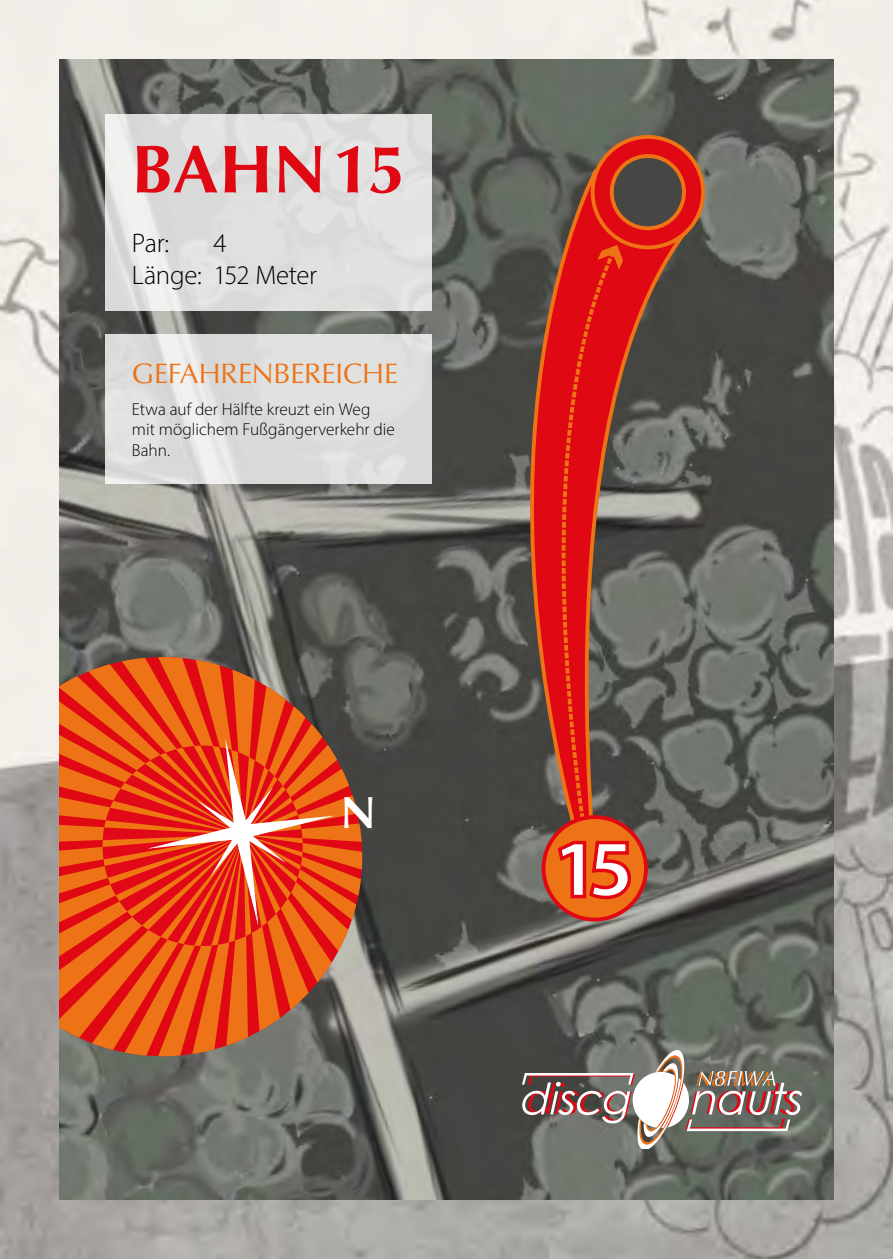
<style>
.page{position:relative;width:893px;height:1259px;background:#fff}
.page>*{position:absolute;margin:0;border:0;box-sizing:border-box;transform-origin:0 0}
.t1{font:700 83.1px "Myriad Pro";color:#fff}
.t2{font:700 69px "Classico URW";letter-spacing:.015em;color:#e00813}
.t3{font:700 46.2px "Classico URW";color:#fff}
.t4{font:28.8px "Classico URW";letter-spacing:-.005em;color:#ee7216}
.t5{font:300 27px/32.4px "Myriad Pro";letter-spacing:-.015em;color:#000;text-align:center}
.t6{font:300 17.4px/20.7px "Myriad Pro";color:#000}
</style>
<div class="page">
<img style="left:0;top:0;width:893px;height:1259px">
<img style="left:60px;top:60px;width:773px;height:1139px">
<svg style="left:453px;top:171px;width:251px;height:776px;background:#5f5b56"></svg>
<svg style="left:523px;top:246px;width:96px;height:592px;background:#a8312b"></svg>
<svg style="left:586px;top:127px;width:127px;height:143px;background:#9d3c2f"></svg>
<svg style="left:60px;top:635px;width:324px;height:443px;background:#676963"></svg>
<svg style="left:60px;top:657px;width:302px;height:399px;background:#c5542b"></svg>
<svg style="left:92px;top:734px;width:222px;height:223px;background:#e94c14"></svg>
<svg style="left:105px;top:114px;width:326px;height:196px;background:#dfe0df"></svg>
<svg style="left:105px;top:334px;width:326px;height:150px;background:#dedfde"></svg>
<svg style="left:103px;top:738px;width:232px;height:208px;background:#e84623"></svg>
<div style="left:543px;top:817px;width:103px;height:102px;background:#ee7216;border-radius:50%"></div>
<div style="left:542px;top:815px;width:106px;height:106px;border:4px solid #e00813;border-radius:50%"></div>
<svg style="left:556px;top:840px;width:77px;height:61px"></svg>
<svg style="left:522px;top:1050px;width:280px;height:98px"></svg>
<h2 class="t2" style="left:132px;top:118px;width:274px">BAHN 15</h2>
<h3 class="t5" style="left:132px;top:226px;width:39px">Par:</h3>
<h3 class="t5" style="left:132px;top:226px;width:187px">4<br>Länge: 152 Meter</h3>
<h3 class="t4" style="left:132px;top:352px;width:268px">GEFAHRENBEREICHE</h3>
<p class="t6" style="left:132px;top:398px;width:264px">Etwa auf der Hälfte kreuzt ein Weg mit möglichem Fußgängerverkehr die<br>Bahn.</p>
<h3 class="t3" style="left:341px;top:778px;width:36px">N</h3>
<h1 class="t1" style="left:553px;top:814px;width:83px">15</h1>
</div>
